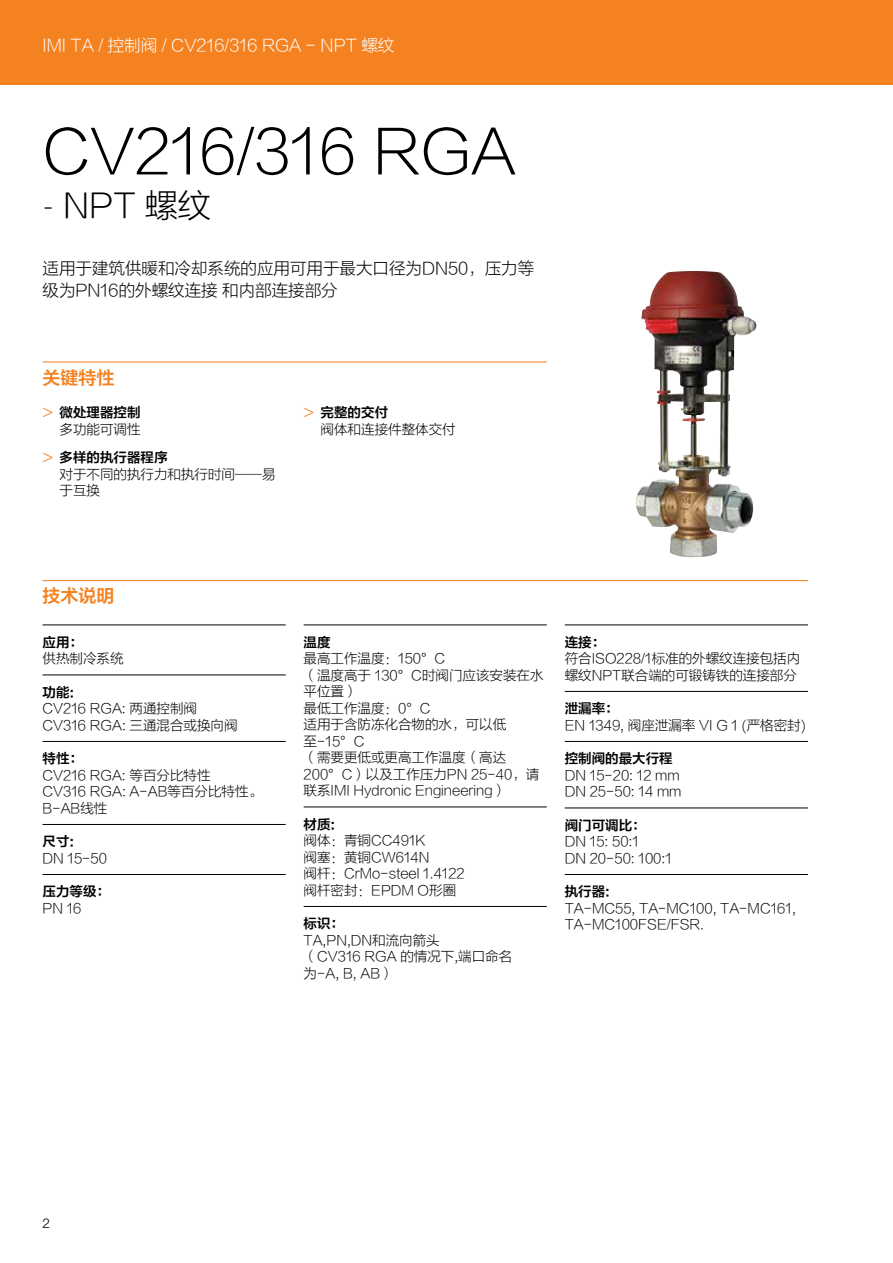
<style>
.page{position:relative;width:893px;height:1263px;background:#fff}
.page>*{position:absolute;margin:0;border:0;box-sizing:border-box;transform-origin:0 0}
.t1{font:60px "FZLTXHJW GB1 0";color:#000}
.t2{font:33px "FZLTXHJW GB1 0";color:#000}
.t3{font:18px "FZLTZCHJW GB1 0";color:#f58220}
.t4{font:16.5px/22.5px "FZLTXHJW GB1 0";color:#000}
.t5{font:16.5px "FZLTXHJW GB1 0";color:#fff}
.t6{font:13.5px/16.5px "FZLTXHJW GB1 0";color:#000}
.t7{font:13.5px "FZLTZCHJW GB1 0";color:#000}
.t8{font:300 13.5px "Helvetica Neue LT Std";color:#000}
.s1{font-family:"Helvetica Neue LTW1 G";font-weight:100}
.s2{font-family:"Helvetica Neue LT Std";font-weight:300;font-size:18px;color:#f58220}
</style>
<div class="page">
<div style="left:0;top:0;width:893px;height:85px;background:#f58220"></div>
<hr style="left:43px;top:361px;width:504px;height:1px;background:#f58220">
<hr style="left:43px;top:580px;width:765px;height:1px;background:#f58220">
<hr style="left:43px;top:624px;width:243px;height:1px;background:#000">
<hr style="left:43px;top:674px;width:243px;height:1px;background:#000">
<hr style="left:43px;top:741px;width:243px;height:1px;background:#000">
<hr style="left:43px;top:824px;width:243px;height:1px;background:#000">
<hr style="left:43px;top:874px;width:243px;height:1px;background:#000">
<hr style="left:304px;top:624px;width:243px;height:1px;background:#000">
<hr style="left:304px;top:806px;width:243px;height:1px;background:#000">
<hr style="left:304px;top:906px;width:243px;height:1px;background:#000">
<hr style="left:565px;top:624px;width:243px;height:1px;background:#000">
<hr style="left:565px;top:691px;width:243px;height:1px;background:#000">
<hr style="left:565px;top:741px;width:243px;height:1px;background:#000">
<hr style="left:565px;top:807px;width:243px;height:1px;background:#000">
<hr style="left:565px;top:874px;width:243px;height:1px;background:#000">
<img style="left:636px;top:272px;width:117px;height:285px">
<p class="t5" style="left:43px;top:37px;width:353px">IMI TA / 控制阀 / CV216/316 RGA - NPT 螺纹</p>
<h1 class="t1" style="left:43px;top:120px;width:474px">CV216/316 RGA</h1>
<h2 class="t2" style="left:43px;top:188px;width:170px"><span class="s1">-</span> NPT 螺纹</h2>
<p class="t4" style="left:43px;top:258px;width:493px">适用于建筑供暖和冷却系统的应用可用于最大口径为DN50，压力等级为PN16的外螺纹连接 和内部连接部分</p>
<h3 class="t3" style="left:43px;top:368px;width:73px">关键特性</h3>
<p class="t7" style="left:43px;top:405px;width:100px"><span class="s2">&gt;</span> 微处理器控制</p>
<p class="t6" style="left:60px;top:421px;width:83px">多功能可调性</p>
<p class="t7" style="left:43px;top:450px;width:127px"><span class="s2">&gt;</span> 多样的执行器程序</p>
<p class="t6" style="left:60px;top:466px;width:217px">对于不同的执行力和执行时间——易于互换</p>
<p class="t7" style="left:304px;top:405px;width:86px"><span class="s2">&gt;</span> 完整的交付</p>
<p class="t6" style="left:321px;top:421px;width:136px">阀体和连接件整体交付</p>
<h3 class="t3" style="left:43px;top:586px;width:73px">技术说明</h3>
<p class="t7" style="left:43px;top:634px;width:42px">应用：</p>
<p class="t6" style="left:43px;top:651px;width:82px">供热制冷系统</p>
<p class="t7" style="left:43px;top:684px;width:33px">功能:</p>
<p class="t6" style="left:43px;top:701px;width:197px">CV216 RGA: 两通控制阀<br>CV316 RGA: 三通混合或换向阀</p>
<p class="t7" style="left:43px;top:751px;width:42px">特性：</p>
<p class="t6" style="left:43px;top:767px;width:221px">CV216 RGA: 等百分比特性<br>CV316 RGA: A-AB等百分比特性。<br>B-AB线性</p>
<p class="t7" style="left:43px;top:834px;width:33px">尺寸:</p>
<p class="t6" style="left:43px;top:850px;width:66px">DN 15-50</p>
<p class="t7" style="left:43px;top:884px;width:69px">压力等级：</p>
<p class="t6" style="left:43px;top:900px;width:41px">PN 16</p>
<p class="t7" style="left:304px;top:634px;width:28px">温度</p>
<p class="t6" style="left:304px;top:651px;width:241px">最高工作温度：150°C<br>（温度高于 130°C时阀门应该安装在水平位置）<br>最低工作温度：0°C<br>适用于含防冻化合物的水，可以低至-15°C<br>（需要更低或更高工作温度（高达<br>200°C）以及工作压力PN 25-40，请联系IMI Hydronic Engineering）</p>
<p class="t7" style="left:304px;top:816px;width:33px">材质:</p>
<p class="t6" style="left:304px;top:833px;width:163px">阀体：青铜CC491K<br>阀塞：黄铜CW614N<br>阀杆：CrMo-steel 1.4122阀杆密封：EPDM O形圈</p>
<p class="t7" style="left:304px;top:916px;width:42px">标识：</p>
<p class="t6" style="left:304px;top:932px;width:210px">TA,PN,DN和流向箭头<br>（CV316 RGA 的情况下,端口命名为-A, B, AB）</p>
<p class="t7" style="left:565px;top:634px;width:42px">连接：</p>
<p class="t6" style="left:565px;top:651px;width:237px">符合ISO228/1标准的外螺纹连接包括内螺纹NPT联合端的可锻铸铁的连接部分</p>
<p class="t7" style="left:565px;top:701px;width:55px">泄漏率：</p>
<p class="t6" style="left:565px;top:717px;width:242px">EN 1349, 阀座泄漏率 VI G 1 (严格密封)</p>
<p class="t7" style="left:565px;top:751px;width:109px">控制阀的最大行程</p>
<p class="t6" style="left:565px;top:767px;width:118px">DN 15-20: 12 mm<br>DN 25-50: 14 mm</p>
<p class="t7" style="left:565px;top:817px;width:82px">阀门可调比：</p>
<p class="t6" style="left:565px;top:834px;width:109px">DN 15: 50:1<br>DN 20-50: 100:1</p>
<p class="t7" style="left:565px;top:884px;width:47px">执行器:</p>
<p class="t6" style="left:565px;top:900px;width:233px">TA-MC55, TA-MC100, TA-MC161,<br>TA-MC100FSE/FSR.</p>
<p class="t8" style="left:43px;top:1215px;width:9px">2</p>
</div>
